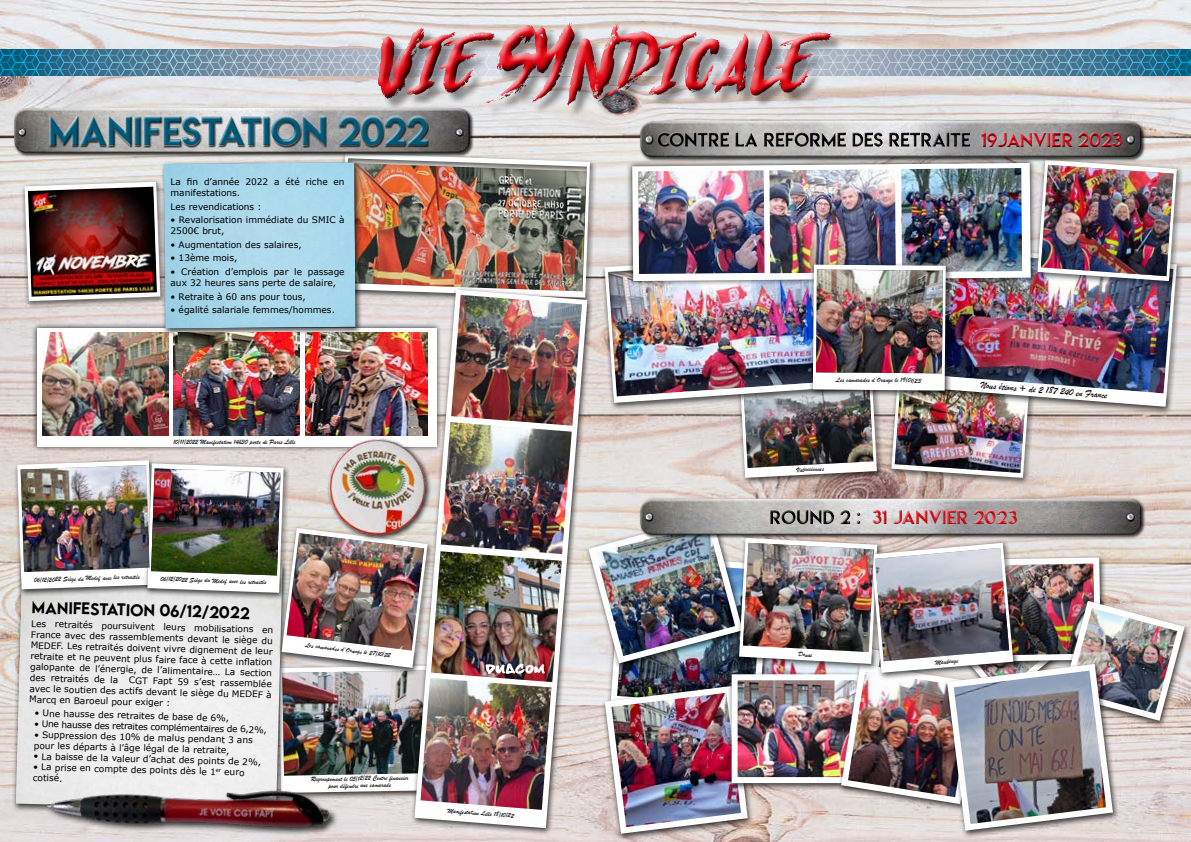
<style>
.page{position:relative;width:1191px;height:842px;background:#fff}
.page>*{position:absolute;margin:0;border:0;box-sizing:border-box;transform-origin:0 0}
.t1{font:36px "Lemon Milk";color:#005775}
.t2{font:18px "Lemon Milk";color:#e30613}
.t3{font:500 15px "LEMONMILK";color:#000}
.t4{font:10px "Brush Script";color:#000}
.t5{font:9px/10.9px "Verdana";color:#000}
.t6{font:7px/7px "Brush Script";color:#000;text-align:center}
</style>
<div class="page">
<img style="left:0;top:0;width:1191px;height:842px">
<div style="left:887px;top:354px;width:150px;height:132px;background:#000;opacity:.75"></div>
<div style="left:735px;top:351px;width:149px;height:135px;background:#000;opacity:.75"></div>
<div style="left:31px;top:323px;width:410px;height:129px;background:#000;opacity:.75"></div>
<div style="left:37px;top:328px;width:399px;height:118px;background:#fff"></div>
<div style="left:917px;top:242px;width:266px;height:172px;background:#000;opacity:.75"></div>
<img style="left:1030px;top:287px;width:146px;height:120px">
<div style="left:627px;top:158px;width:409px;height:129px;background:#000;opacity:.75"></div>
<svg style="left:632px;top:163px;width:398px;height:87px"></svg>
<div style="left:336px;top:150px;width:260px;height:155px;background:#000;opacity:.75"></div>
<div style="left:275px;top:662px;width:170px;height:138px;background:#000;opacity:.75"></div>
<div style="left:379px;top:24px;width:464px;height:95px;background:#000;opacity:.4"></div>
<svg style="left:0;top:22px;width:1191px;height:84px"></svg>
<div style="left:370px;top:15px;width:466px;height:92px;background:#fff;opacity:.75"></div>
<div style="left:372px;top:18px;width:466px;height:89px;background:#000;opacity:.75"></div>
<div style="left:601px;top:683px;width:153px;height:158px;background:#000;opacity:.75"></div>
<div style="left:13px;top:457px;width:147px;height:140px;background:#000;opacity:.75"></div>
<div style="left:21px;top:179px;width:146px;height:130px;background:#000;opacity:.75"></div>
<img style="left:25px;top:153px;width:565px;height:184px">
<img style="left:17px;top:460px;width:393px;height:333px">
<div style="left:410px;top:287px;width:184px;height:549px;background:#000;opacity:.75"></div>
<svg style="left:414px;top:290px;width:173px;height:538px"></svg>
<img style="left:37px;top:784px;width:299px;height:54px">
<img style="left:151px;top:468px;width:129px;height:107px">
<img style="left:21px;top:465px;width:129px;height:107px">
<img style="left:420px;top:678px;width:131px;height:132px">
<img style="left:431px;top:551px;width:131px;height:131px">
<img style="left:441px;top:422px;width:131px;height:132px">
<svg style="left:485px;top:663px;width:60px;height:11px"></svg>
<img style="left:451px;top:295px;width:131px;height:131px">
<img style="left:174px;top:333px;width:125px;height:103px">
<img style="left:769px;top:169px;width:126px;height:81px">
<img style="left:306px;top:333px;width:121px;height:103px">
<img style="left:901px;top:168px;width:121px;height:82px">
<img style="left:287px;top:533px;width:137px;height:117px">
<img style="left:43px;top:333px;width:125px;height:102px">
<img style="left:638px;top:170px;width:126px;height:80px">
<img style="left:323px;top:430px;width:115px;height:116px">
<img style="left:604px;top:250px;width:426px;height:228px">
<div style="left:1033px;top:157px;width:150px;height:132px;background:#000;opacity:.75"></div>
<svg style="left:1037px;top:160px;width:139px;height:121px"></svg>
<img style="left:816px;top:270px;width:126px;height:103px">
<img style="left:1040px;top:165px;width:133px;height:111px">
<div style="left:639px;top:120px;width:506px;height:41px;background:#000;opacity:.75"></div>
<div style="left:637px;top:118px;width:505px;height:34px;background:#fff;opacity:.75"></div>
<div style="left:639px;top:125px;width:505px;height:32px;background:#000;opacity:.75"></div>
<div style="left:656px;top:130px;width:466px;height:17px;background:#fff;opacity:.75"></div>
<div style="left:657px;top:132px;width:466px;height:16px;background:#000;opacity:.75"></div>
<div style="left:637px;top:496px;width:505px;height:34px;background:#fff;opacity:.75"></div>
<div style="left:639px;top:502px;width:505px;height:33px;background:#000;opacity:.75"></div>
<img style="left:585px;top:510px;width:603px;height:327px">
<div style="left:768px;top:508px;width:250px;height:17px;background:#fff;opacity:.75"></div>
<div style="left:768px;top:509px;width:250px;height:17px;background:#000;opacity:.75"></div>
<div style="left:14px;top:107px;width:461px;height:50px;background:#000;opacity:.75"></div>
<div style="left:11px;top:105px;width:460px;height:43px;background:#fff;opacity:.75"></div>
<div style="left:13px;top:112px;width:460px;height:41px;background:#000;opacity:.75"></div>
<div style="left:49px;top:114px;width:379px;height:32px;background:#fff;opacity:.75"></div>
<div style="left:49px;top:116px;width:380px;height:32px;background:#000;opacity:.75"></div>
<h1 class="t1" style="left:48px;top:105px;width:381px">MANIFESTATION 2022</h1>
<p class="t5" style="left:170px;top:177px;width:176px">La fin d’année 2022 a été riche en manifestations.</p>
<p class="t5" style="left:170px;top:201px;width:93px">Les revendications :</p>
<p class="t5" style="left:170px;top:215px;width:176px">• Revalorisation immédiate du SMIC à<br>2500€ brut,</p>
<p class="t5" style="left:170px;top:239px;width:133px">• Augmentation des salaires,</p>
<p class="t5" style="left:170px;top:253px;width:68px">• 13ème mois,</p>
<p class="t5" style="left:170px;top:266px;width:176px">• Création d’emplois par le passage aux 32 heures sans perte de salaire,</p>
<p class="t5" style="left:170px;top:291px;width:137px">• Retraite à 60 ans pour tous,</p>
<p class="t5" style="left:170px;top:304px;width:166px">• égalité salariale femmes/hommes.</p>
<p class="t6" style="left:173px;top:439px;width:124px">10/11/2022 Manifestation 14h30 porte de Paris Lille</p>
<p class="t6" style="left:34px;top:577px;width:107px;rotate:-2deg">06/12/2022 Siège du Medef avec les retraités</p>
<p class="t6" style="left:161px;top:575px;width:107px;rotate:2deg">06/12/2022 Siège du Medef avec les retraités</p>
<h3 class="t3" style="left:32px;top:596px;width:219px;rotate:2deg">MANiFESTATION 06/12/2022</h3>
<p class="t5" style="left:32px;top:617px;width:244px;text-align:justify;rotate:2deg">Les retraités poursuivent leurs mobilisations en France avec des rassemblements devant le siège du MEDEF. Les retraités doivent vivre dignement de leur retraite et ne peuvent plus faire face à cette infl ation galopante de l’énergie, de l’alimentaire… La section des retraités de la CGT Fapt 59 s’est rassemblée avec le soutien des actifs devant le siège du MEDEF à Marcq en Baroeul pour exiger :</p>
<p class="t5" style="left:35px;top:706px;width:196px;rotate:2deg">• Une hausse des retraites de base de 6%,</p>
<p class="t5" style="left:35px;top:717px;width:234px;rotate:2deg">• Une hausse des retraites complémentaires de 6,2%,</p>
<p class="t5" style="left:34px;top:728px;width:220px;rotate:2deg">• Suppression des 10% de malus pendant 3 ans pour les départs à l’âge légal de la retraite,</p>
<p class="t5" style="left:34px;top:749px;width:229px;rotate:2deg">• La baisse de la valeur d’achat des points de 2%,</p>
<p class="t5" style="left:34px;top:760px;width:213px;line-height:11.6px;rotate:2deg">• La prise en compte des points dès le 1<sup>er</sup> euro cotisé.</p>
<p class="t6" style="left:306px;top:641px;width:87px;rotate:7deg">Les camarades d’Orange le 27/10/22</p>
<p class="t6" style="left:311px;top:776px;width:99px;rotate:-1deg">Regroupement le 05/12/22 Centre financier pour défendre une camarade</p>
<p class="t6" style="left:448px;top:807px;width:68px;rotate:4deg">Manifestation Lille 18/10/22</p>
<h2 class="t2" style="left:981px;top:127px;width:143px">19JANVIER 2023</h2>
<p class="t6" style="left:836px;top:376px;width:87px;rotate:1deg">Les camarades d’Orange le 19/01/23</p>
<p class="t4" style="left:981px;top:378px;width:129px;rotate:5deg">Nous étions + de 2 187 240 en France</p>
<p class="t6" style="left:797px;top:466px;width:28px;rotate:-3deg">Valenciennes</p>
<h2 class="t2" style="left:871px;top:504px;width:147px">31 JANVIER 2023</h2>
<p class="t6" style="left:798px;top:651px;width:15px;rotate:3deg">Douai</p>
<p class="t6" style="left:935px;top:659px;width:25px;rotate:-5deg">Maubeuge</p>
</div>
